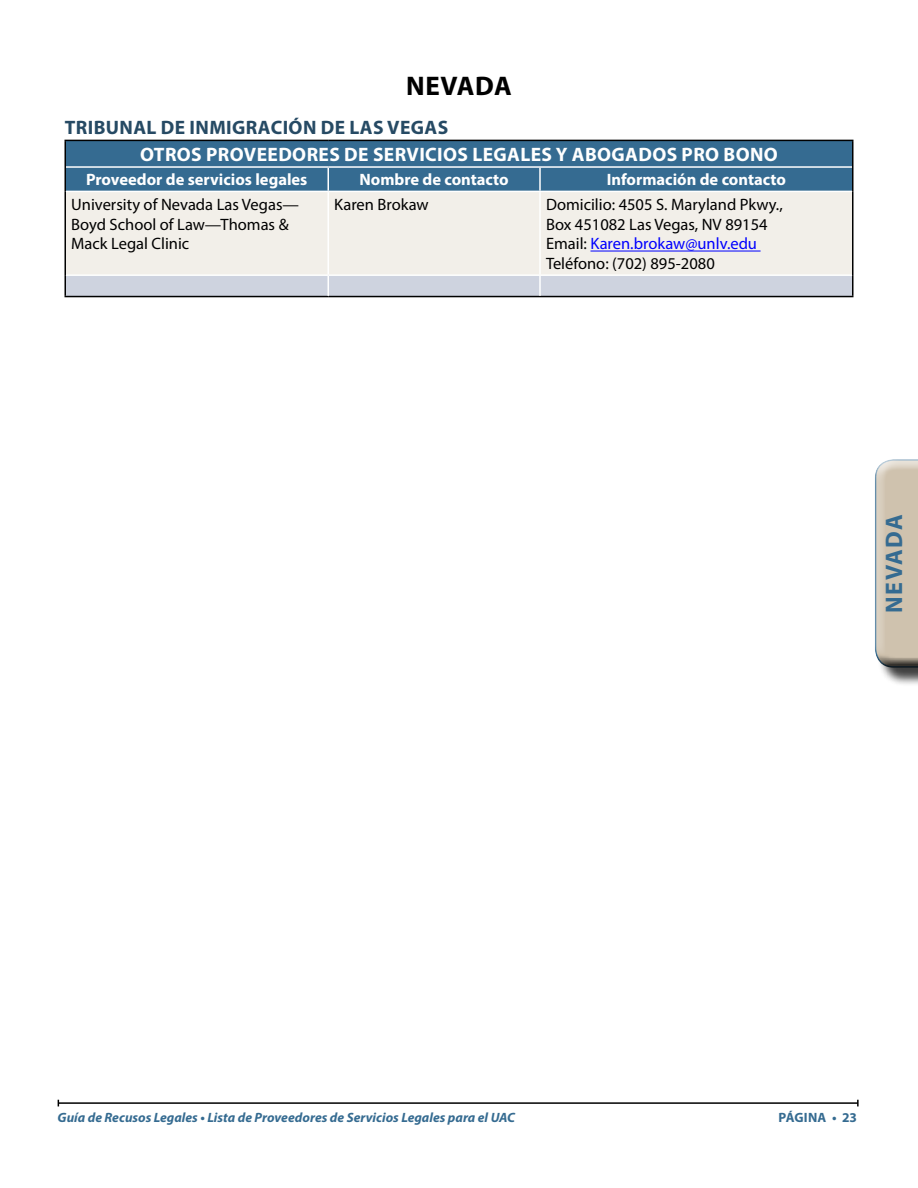
<style>
.page{position:relative;width:918px;height:1188px;background:#fff}
.page>*{position:absolute;margin:0;border:0;box-sizing:border-box;transform-origin:0 0}
.Text_style{font:700 27px "Myriad Pro";letter-spacing:.02em;color:#000}
.Text_style-2{font:700 24px "Myriad Pro";letter-spacing:.06em;color:#356b91}
.Providers_heading_Sp{font:700 19.5px "Myriad Pro";letter-spacing:.02em;color:#fff}
.Text_style-3{font:700 19.5px "Myriad Pro";letter-spacing:.02em;color:#264a64}
.Text_style-4{font:16.5px/19.8px "Myriad Pro";color:#000}
.Table_headins{font:700 16.5px "Myriad Pro";color:#fff}
.t1{font:italic 700 13.5px "Myriad Pro";color:#356b91}
.t2{font:700 13.5px "Myriad Pro";letter-spacing:.01em;color:#356b91}
.s1{color:#00f}
</style>
<div class="page">
<hr style="left:58px;top:1102px;width:800px;height:2px;background:#000">
<div style="left:66px;top:141px;width:786px;height:50px;background:#356b91"></div>
<div style="left:66px;top:192px;width:786px;height:82px;background:#f2efe9"></div>
<div style="left:66px;top:276px;width:786px;height:20px;background:#ced3df"></div>
<hr style="left:64px;top:140px;width:264px;height:1px;background:#000">
<hr style="left:64px;top:141px;width:2px;height:26px;background:#000">
<hr style="left:328px;top:140px;width:212px;height:1px;background:#000">
<hr style="left:540px;top:140px;width:314px;height:1px;background:#000">
<hr style="left:852px;top:141px;width:2px;height:26px;background:#000">
<hr style="left:64px;top:167px;width:2px;height:24px;background:#000">
<hr style="left:852px;top:167px;width:2px;height:24px;background:#000">
<hr style="left:64px;top:191px;width:2px;height:84px;background:#000">
<hr style="left:852px;top:191px;width:2px;height:84px;background:#000">
<hr style="left:64px;top:275px;width:2px;height:21px;background:#000">
<hr style="left:852px;top:275px;width:2px;height:21px;background:#000">
<hr style="left:64px;top:296px;width:264px;height:1px;background:#000">
<hr style="left:328px;top:296px;width:212px;height:1px;background:#000">
<hr style="left:540px;top:296px;width:314px;height:1px;background:#000">
<hr style="left:327px;top:168px;width:2px;height:23px;background:#fff">
<hr style="left:539px;top:168px;width:2px;height:23px;background:#fff">
<hr style="left:327px;top:192px;width:2px;height:82px;background:#fff">
<hr style="left:539px;top:192px;width:2px;height:82px;background:#fff">
<hr style="left:327px;top:276px;width:2px;height:20px;background:#fff">
<hr style="left:539px;top:276px;width:2px;height:20px;background:#fff">
<hr style="left:66px;top:166px;width:262px;height:2px;background:#fff">
<hr style="left:328px;top:166px;width:212px;height:2px;background:#fff">
<hr style="left:540px;top:166px;width:312px;height:2px;background:#fff">
<hr style="left:590px;top:251px;width:171px;height:1px;background:#00f">
<div style="left:877px;top:461px;width:41px;height:226px;background:#000;opacity:.75"></div>
<div style="left:869px;top:452px;width:49px;height:217px;background:#000;opacity:.75"></div>
<p class="Text_style" style="left:406px;top:69px;width:107px">NEVADA</p>
<p class="Text_style-3" style="left:65px;top:114px;width:385px">TRIBUNAL DE INMIGRACIÓN DE LAS VEGAS</p>
<p class="Providers_heading_Sp" style="left:140px;top:142px;width:639px">OTROS PROVEEDORES DE SERVICIOS LEGALES Y ABOGADOS PRO BONO</p>
<p class="Table_headins" style="left:86px;top:169px;width:223px">Proveedor de servicios legales</p>
<p class="Table_headins" style="left:359px;top:169px;width:151px">Nombre de contacto</p>
<p class="Table_headins" style="left:607px;top:169px;width:181px">Información de contacto</p>
<p class="Text_style-4" style="left:71px;top:194px;width:229px">University of Nevada Las Vegas—<br>Boyd School of Law—Thomas &amp;<br>Mack Legal Clinic</p>
<p class="Text_style-4" style="left:334px;top:194px;width:96px">Karen Brokaw</p>
<p class="Text_style-4" style="left:546px;top:194px;width:238px">Domicilio: 4505 S. Maryland Pkwy.,<br>Box 451082 Las Vegas, NV 89154<br>Email: <span class="s1">Karen.brokaw@unlv.edu<br></span>Teléfono: (702) 895-2080</p>
<p class="Text_style-2" style="left:879px;top:613px;width:100px;rotate:-90deg">NEVADA</p>
<p class="t1" style="left:58px;top:1109px;width:459px">Guía de Recusos Legales • Lista de Proveedores de Servicios Legales para el UAC</p>
<p class="t2" style="left:778px;top:1109px;width:80px">PÁGINA • 23</p>
</div>
